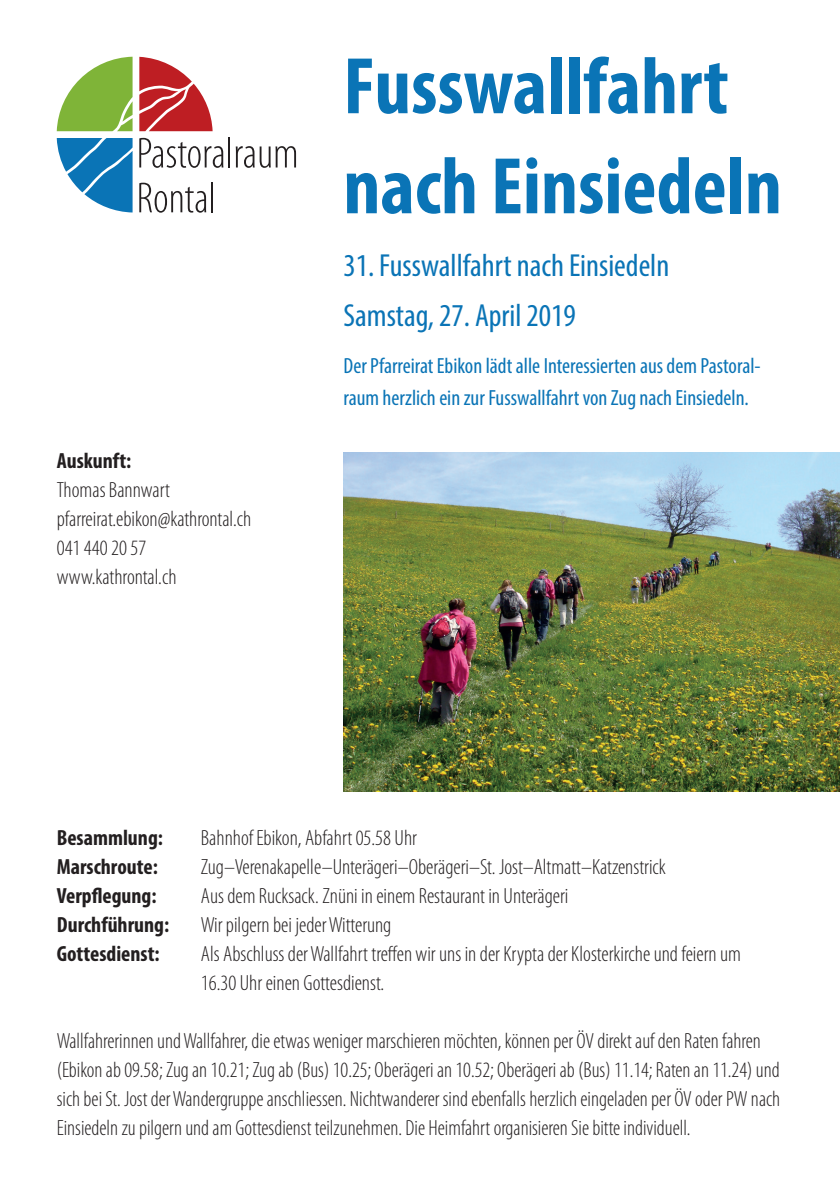
<style>
.page{position:relative;width:840px;height:1191px;background:#fff}
.page>*{position:absolute;margin:0;border:0;box-sizing:border-box;transform-origin:0 0}
.t1{font:700 condensed 81px "Myriad Pro";color:#0a74b6}
.t2{font:condensed 32px "Myriad Pro";color:#0a74b6}
.tabelle{font:300 condensed 22px/29px "Myriad Pro";color:#231f20}
.t3{font:condensed 22px/32px "Myriad Pro";color:#0a74b6}
.tabelle-2{font:700 condensed 22px "Myriad Pro";color:#231f20}
</style>
<div class="page">
<img style="left:343px;top:452px;width:496px;height:339px">
<svg style="left:139px;top:138px;width:84px;height:30px"></svg>
<hr style="left:228px;top:137px;width:2px;height:30px;background:#231f20">
<svg style="left:236px;top:146px;width:60px;height:22px"></svg>
<svg style="left:139px;top:183px;width:67px;height:30px"></svg>
<hr style="left:211px;top:182px;width:2px;height:30px;background:#231f20">
<svg style="left:57px;top:57px;width:75px;height:74px"></svg>
<svg style="left:139px;top:57px;width:73px;height:74px"></svg>
<svg style="left:57px;top:138px;width:75px;height:74px"></svg>
<p class="t1" style="left:343px;top:36px;width:386px">Fusswallfahrt</p>
<p class="tabelle-2" style="left:57px;top:447px;width:76px">Auskunft:</p>
<p class="tabelle" style="left:57px;top:476px;width:115px">Thomas Bannwart</p>
<p class="tabelle" style="left:57px;top:505px;width:196px">pfarreirat.ebikon@kathrontal.ch</p>
<p class="tabelle" style="left:57px;top:534px;width:91px">041 440 20 57</p>
<p class="tabelle" style="left:57px;top:563px;width:121px">www.kathrontal.ch</p>
<p class="t1" style="left:343px;top:136px;width:440px">nach Einsiedeln</p>
<p class="t2" style="left:343px;top:246px;width:327px">31. Fusswallfahrt nach Einsiedeln</p>
<p class="t2" style="left:343px;top:295px;width:234px">Samstag, 27. April 2019</p>
<p class="t3" style="left:343px;top:350px;width:418px">Der Pfarreirat Ebikon lädt alle Interessierten aus dem Pastoral&shy;raum herzlich ein zur Fusswallfahrt von Zug nach Einsiedeln.</p>
<p class="tabelle-2" style="left:57px;top:823px;width:108px">Besammlung:</p>
<p class="tabelle" style="left:201px;top:823px;width:217px">Bahnhof Ebikon, Abfahrt 05.58 Uhr</p>
<p class="tabelle-2" style="left:57px;top:852px;width:103px">Marschroute:</p>
<p class="tabelle" style="left:201px;top:852px;width:466px">Zug–Verenakapelle–Unterägeri–Oberägeri–St. Jost–Altmatt–Katzenstrick</p>
<p class="tabelle-2" style="left:57px;top:881px;width:101px">Verpflegung:</p>
<p class="tabelle" style="left:201px;top:881px;width:369px">Aus dem Rucksack. Znüni in einem Restaurant in Unterägeri</p>
<p class="tabelle-2" style="left:57px;top:910px;width:114px">Durchführung:</p>
<p class="tabelle" style="left:201px;top:910px;width:192px">Wir pilgern bei jeder Witterung</p>
<p class="tabelle-2" style="left:57px;top:939px;width:104px">Gottesdienst:</p>
<p class="tabelle" style="left:201px;top:939px;width:541px">Als Abschluss der Wallfahrt treffen wir uns in der Krypta der Klosterkirche und feiern um<br>16.30 Uhr einen Gottesdienst.</p>
<p class="tabelle" style="left:57px;top:1026px;width:724px">Wallfahrerinnen und Wallfahrer, die etwas weniger marschieren möchten, können per ÖV direkt auf den Raten fahren (Ebikon ab 09.58; Zug an 10.21; Zug ab (Bus) 10.25; Oberägeri an 10.52; Oberägeri ab (Bus) 11.14; Raten an 11.24) und sich bei St. Jost der Wandergruppe anschliessen. Nichtwanderer sind ebenfalls herzlich eingeladen per ÖV oder PW nach Einsiedeln zu pilgern und am Gottesdienst teilzunehmen. Die Heimfahrt organisieren Sie bitte individuell.</p>
</div>
